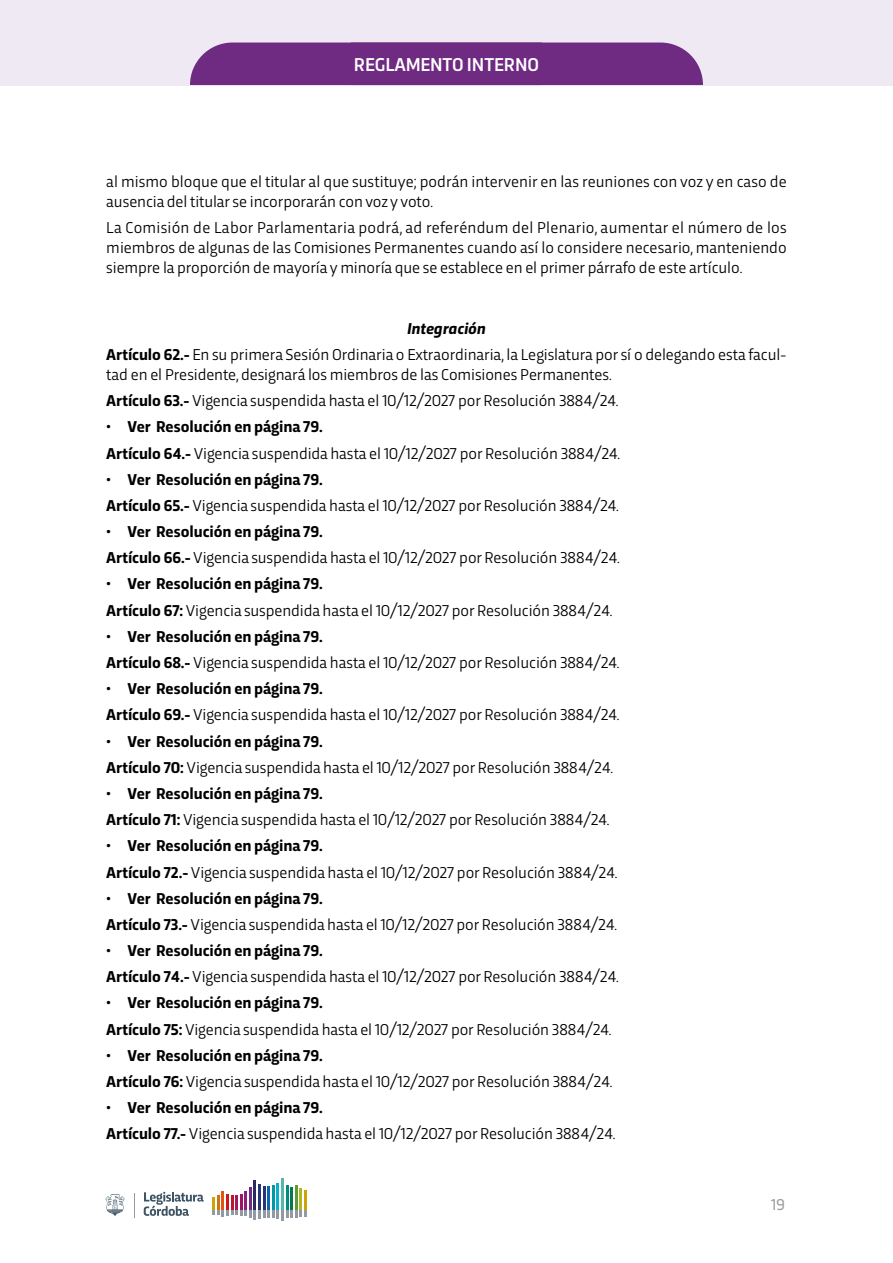
<style>
.page{position:relative;width:893px;height:1263px;background:#fff}
.page>*{position:absolute;margin:0;border:0;box-sizing:border-box;transform-origin:0 0}
.t1{font:500 19.5px "Trasandina";letter-spacing:-.005em;color:#fff}
.t2{font:16.5px/26.2px "Trasandina";letter-spacing:-.005em;color:#000}
.t3{font:16.5px "Trasandina";color:#9d9d9c}
.s1{font-weight:700;font-style:italic}
.s2{font-weight:700}
.s3{font-style:inherit}
</style>
<div class="page">
<hr style="left:249px;top:1187px;width:3px;height:23px;background:#6f2b82">
<hr style="left:254px;top:1179px;width:2px;height:31px;background:#2d2964">
<hr style="left:258px;top:1184px;width:3px;height:26px;background:#263670">
<hr style="left:263px;top:1186px;width:2px;height:24px;background:#28337b">
<hr style="left:268px;top:1186px;width:2px;height:24px;background:#0267ae">
<hr style="left:272px;top:1185px;width:2px;height:25px;background:#0098a4">
<hr style="left:277px;top:1183px;width:2px;height:27px;background:#0ab1cc">
<hr style="left:281px;top:1178px;width:3px;height:32px;background:#57b6a9">
<hr style="left:286px;top:1185px;width:2px;height:25px;background:#008b7c">
<hr style="left:290px;top:1187px;width:3px;height:23px;background:#077651">
<hr style="left:295px;top:1185px;width:2px;height:25px;background:#609d31">
<hr style="left:300px;top:1188px;width:2px;height:22px;background:#b0b622">
<hr style="left:304px;top:1190px;width:3px;height:20px;background:#cfa305">
<svg style="left:213px;top:1191px;width:94px;height:29px"></svg>
<svg style="left:144px;top:1192px;width:60px;height:24px"></svg>
<svg style="left:105px;top:1194px;width:20px;height:22px"></svg>
<svg style="left:134px;top:1193px;width:1px;height:25px"></svg>
<div style="left:0;top:0;width:893px;height:85px;background:#efe9f4"></div>
<div style="left:190px;top:43px;width:513px;height:42px;background:#6f2b82"></div>
<p class="t1" style="left:354px;top:49px;width:187px">REGLAMENTO INTERNO</p>
<p class="t2" style="left:106px;top:171px;width:682px;line-height:19.8px">al mismo bloque que el titular al que sustituye; podrán intervenir en las reuniones con voz y en caso de ausencia del titular se incorporarán con voz y voto.</p>
<p class="t2" style="left:106px;top:217px;width:682px;line-height:19.8px;text-align:justify">La Comisión de Labor Parlamentaria podrá, ad referéndum del Plenario, aumentar el número de los miembros de algunas de las Comisiones Permanentes cuando así lo considere necesario, manteniendo siempre la proporción de mayoría y minoría que se establece en el primer párrafo de este artículo.</p>
<p class="t2" style="left:106px;top:314px;width:682px;text-align:center"><span class="s1">Integración<br></span><span class="s2">Artículo 62.-</span> En su primera Sesión Ordinaria o Extraordinaria, la Legislatura por sí o delegando esta facul-</p>
<p class="t2" style="left:106px;top:360px;width:514px">tad en el Presidente, designará los miembros de las Comisiones Permanentes.<br><span class="s2">Artículo 63.-</span> Vigencia suspendida hasta el 10/12/2027 por Resolución 3884/24.</p>
<p class="t2" style="left:106px;top:412px;width:516px"><span class="s3">•</span> <span class="s2">Ver Resolución en página 79.<br>Artículo 64.-</span> Vigencia suspendida hasta el 10/12/2027 por Resolución 3884/24.</p>
<p class="t2" style="left:106px;top:465px;width:514px"><span class="s3">•</span> <span class="s2">Ver Resolución en página 79.<br>Artículo 65.-</span> Vigencia suspendida hasta el 10/12/2027 por Resolución 3884/24.</p>
<p class="t2" style="left:106px;top:517px;width:515px"><span class="s3">•</span> <span class="s2">Ver Resolución en página 79.<br>Artículo 66.-</span> Vigencia suspendida hasta el 10/12/2027 por Resolución 3884/24.</p>
<p class="t2" style="left:106px;top:569px;width:508px"><span class="s3">•</span> <span class="s2">Ver Resolución en página 79.<br>Artículo 67:</span> Vigencia suspendida hasta el 10/12/2027 por Resolución 3884/24.</p>
<p class="t2" style="left:106px;top:622px;width:515px"><span class="s3">•</span> <span class="s2">Ver Resolución en página 79.<br>Artículo 68.-</span> Vigencia suspendida hasta el 10/12/2027 por Resolución 3884/24.</p>
<p class="t2" style="left:106px;top:674px;width:515px"><span class="s3">•</span> <span class="s2">Ver Resolución en página 79.<br>Artículo 69.-</span> Vigencia suspendida hasta el 10/12/2027 por Resolución 3884/24.</p>
<p class="t2" style="left:106px;top:727px;width:509px"><span class="s3">•</span> <span class="s2">Ver Resolución en página 79.<br>Artículo 70:</span> Vigencia suspendida hasta el 10/12/2027 por Resolución 3884/24.</p>
<p class="t2" style="left:106px;top:779px;width:505px"><span class="s3">•</span> <span class="s2">Ver Resolución en página 79.<br>Artículo 71:</span> Vigencia suspendida hasta el 10/12/2027 por Resolución 3884/24.</p>
<p class="t2" style="left:106px;top:831px;width:513px"><span class="s3">•</span> <span class="s2">Ver Resolución en página 79.<br>Artículo 72.-</span> Vigencia suspendida hasta el 10/12/2027 por Resolución 3884/24.</p>
<p class="t2" style="left:106px;top:884px;width:513px"><span class="s3">•</span> <span class="s2">Ver Resolución en página 79.<br>Artículo 73.-</span> Vigencia suspendida hasta el 10/12/2027 por Resolución 3884/24.</p>
<p class="t2" style="left:106px;top:936px;width:514px"><span class="s3">•</span> <span class="s2">Ver Resolución en página 79.<br>Artículo 74.-</span> Vigencia suspendida hasta el 10/12/2027 por Resolución 3884/24.</p>
<p class="t2" style="left:106px;top:988px;width:507px"><span class="s3">•</span> <span class="s2">Ver Resolución en página 79.<br>Artículo 75:</span> Vigencia suspendida hasta el 10/12/2027 por Resolución 3884/24.</p>
<p class="t2" style="left:106px;top:1041px;width:508px"><span class="s3">•</span> <span class="s2">Ver Resolución en página 79.<br>Artículo 76:</span> Vigencia suspendida hasta el 10/12/2027 por Resolución 3884/24.</p>
<p class="t2" style="left:106px;top:1093px;width:511px"><span class="s3">•</span> <span class="s2">Ver Resolución en página 79.<br>Artículo 77.-</span> Vigencia suspendida hasta el 10/12/2027 por Resolución 3884/24.</p>
<p class="t3" style="left:771px;top:1192px;width:16px">19</p>
</div>
